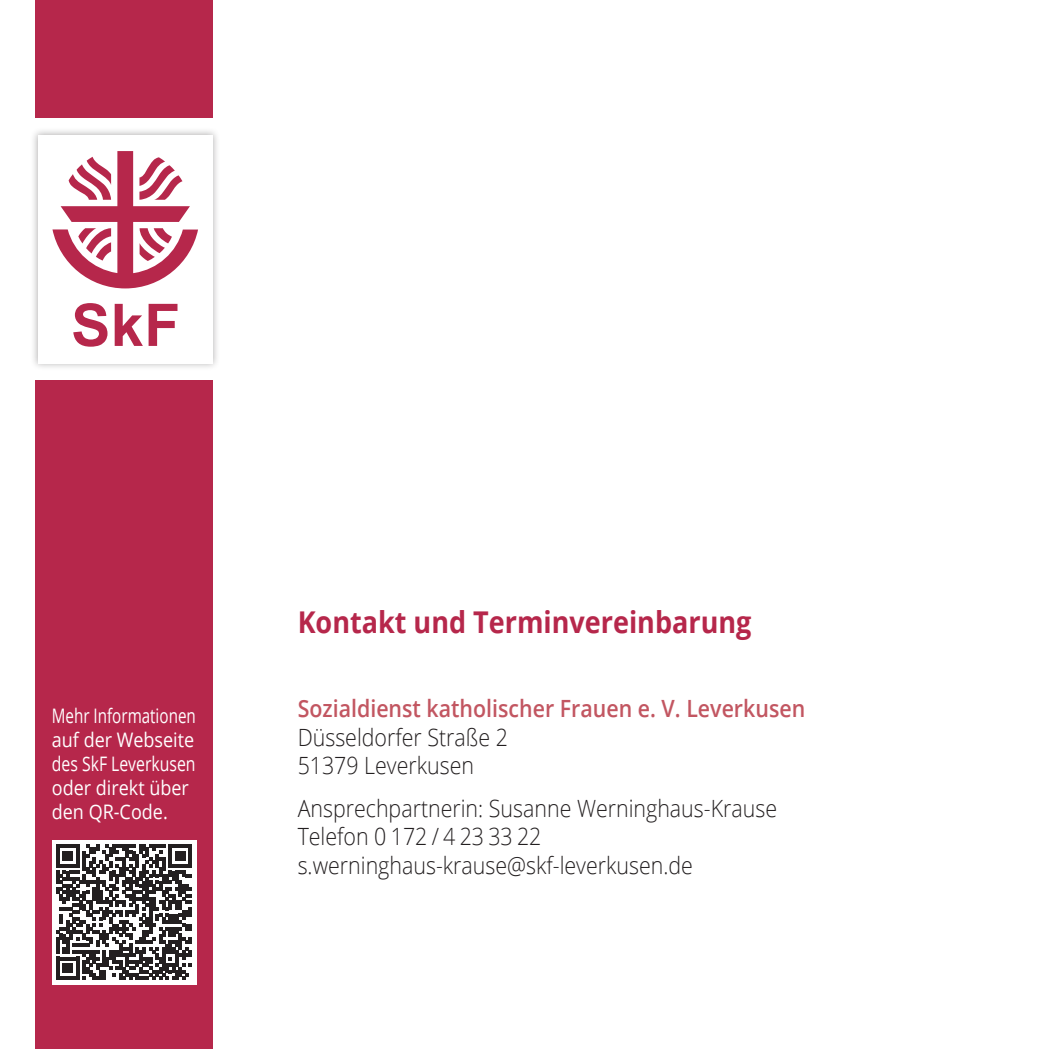
<style>
.page{position:relative;width:1049px;height:1049px;background:#fff}
.page>*{position:absolute;margin:0;border:0;box-sizing:border-box;transform-origin:0 0}
.head_rot{font:700 30px "Open Sans";color:#b6274b;scale:.9 1}
.copy{font:300 23.75px/28.5px "Open Sans";color:#231f20;scale:.9 1}
.copy-2{font:600 23.75px/28.5px "Open Sans";color:#c25661;scale:.9 1}
.copy-3{font:20px/24px "Open Sans";color:#fff;scale:.76 1}
.s1{font-weight:300;color:#231f20}
</style>
<div class="page">
<div style="left:35px;top:380px;width:178px;height:374px;background:#b6274b"></div>
<div style="left:35px;top:690px;width:178px;height:359px;background:#b6274b"></div>
<div style="left:35px;top:0;width:178px;height:118px;background:#b6274b"></div>
<div style="left:30px;top:127px;width:190px;height:244px;background:#231f20;opacity:.35"></div>
<div style="left:38px;top:135px;width:175px;height:228px;background:#fff"></div>
<svg style="left:73px;top:303px;width:104px;height:44px"></svg>
<svg style="left:52px;top:151px;width:146px;height:137px"></svg>
<div style="left:52px;top:840px;width:144px;height:144px;background:#fff"></div>
<svg style="left:56px;top:844px;width:136px;height:136px"></svg>
<p class="copy-3" style="left:52px;top:703px;width:191px">Mehr Informationen auf der Webseite des SkF Leverkusen oder direkt über den QR-Code.</p>
<p class="head_rot" style="left:298px;top:600px;width:506px">Kontakt und Terminvereinbarung</p>
<p class="copy-2" style="left:298px;top:694px;width:565px">Sozialdienst katholischer Frauen e. V. Leverkusen<br><span class="s1">Düsseldorfer Straße 2<br>51379 Leverkusen</span></p>
<p class="copy" style="left:298px;top:793px;width:534px">Ansprechpartnerin: Susanne Werninghaus-Krause<br>Telefon 0 172 / 4 23 33 22 s.werninghaus-krause@skf-leverkusen.de</p>
</div>
